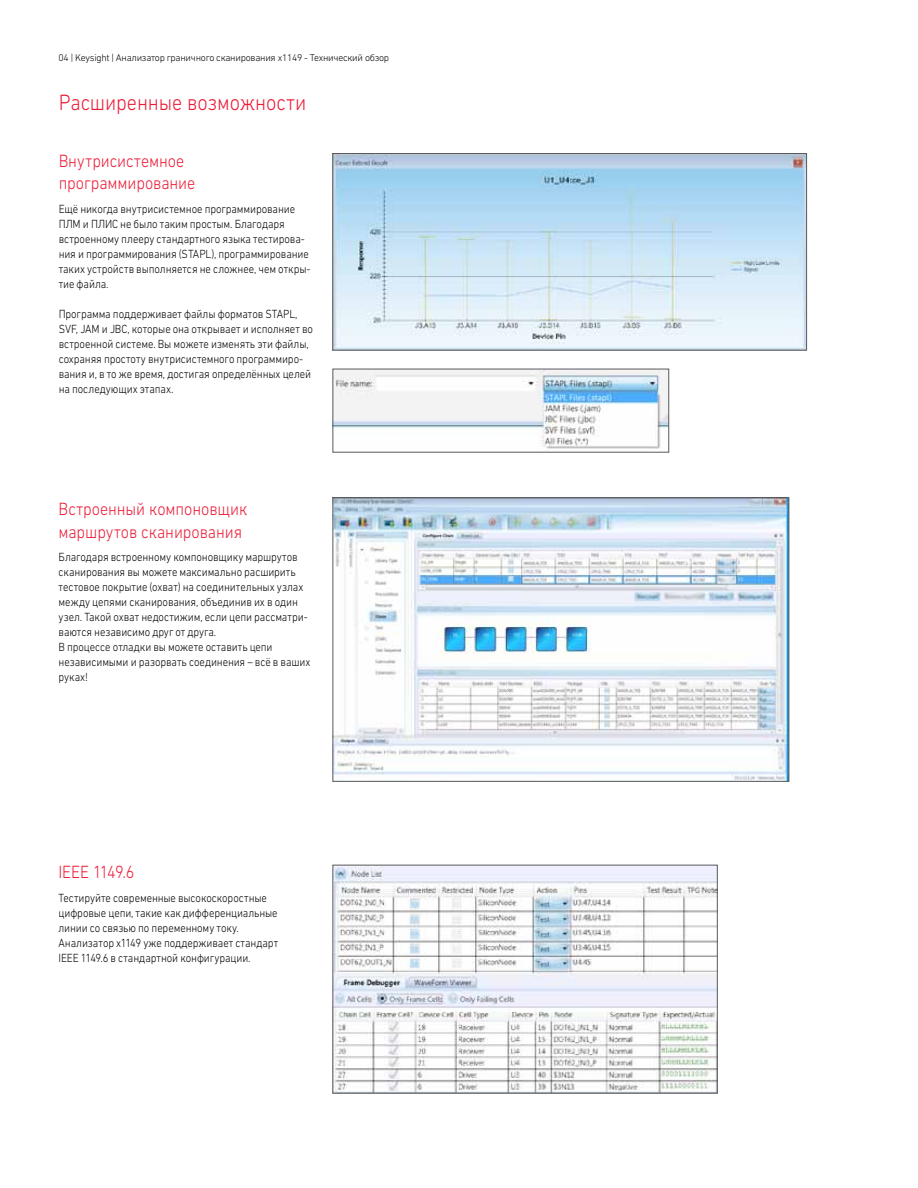
<style>
.page{position:relative;width:918px;height:1188px;background:#fff}
.page>*{position:absolute;margin:0;border:0;box-sizing:border-box;transform-origin:0 0}
.t1{font:300 22.5px "DIN Next CYR";letter-spacing:-.005em;color:#ed1b37;scale:.9 1}
.t2{font:300 18px/22.5px "DIN Next CYR";letter-spacing:-.005em;color:#ed1b37;scale:.9 1}
.t3{font:300 18px "DIN Next CYR";letter-spacing:-.03em;color:#ed1b37;scale:.9 1}
.t4{font:300 12px/15px "DIN Next CYR";letter-spacing:-.01em;color:#000;scale:.9 1}
.t5{font:300 9.9px "DIN Next CYR";letter-spacing:-.025em;color:#000}
</style>
<div class="page">
<img style="left:335px;top:155px;width:470px;height:194px">
<div style="left:333px;top:153px;width:474px;height:198px;border:1px solid #58595b"></div>
<img style="left:335px;top:371px;width:332px;height:78px">
<div style="left:333px;top:369px;width:336px;height:84px;border:1px solid #58595b"></div>
<img style="left:335px;top:499px;width:452px;height:281px">
<div style="left:333px;top:497px;width:456px;height:285px;border:1px solid #58595b"></div>
<img style="left:335px;top:867px;width:381px;height:225px">
<div style="left:333px;top:865px;width:385px;height:229px;border:1px solid #58595b"></div>
<p class="t5" style="left:59px;top:52px;width:332px">04 | Keysight | Анализатор граничного сканирования x1149 - Технический обзор</p>
<h1 class="t1" style="left:59px;top:90px;width:277px">Расширенные возможности</h1>
<h2 class="t2" style="left:59px;top:149px;width:153px">Внутрисистемное программирование</h2>
<p class="t4" style="left:59px;top:201px;width:281px">Ещё никогда внутрисистемное программирование ПЛМ и ПЛИС не было таким простым. Благодаря встроенному плееру стандартного языка тестирова&shy;ния и программирования (STAPL), программирование таких устройств выполняется не сложнее, чем откры&shy;тие файла.</p>
<p class="t4" style="left:59px;top:306px;width:284px">Программа поддерживает файлы форматов STAPL, SVF, JAM и JBC, которые она открывает и исполняет во встроенной системе. Вы можете изменять эти файлы, сохраняя простоту внутрисистемного программиро&shy;вания и, в то же время, достигая определённых целей на последующих этапах.</p>
<h2 class="t2" style="left:59px;top:498px;width:211px">Встроенный компоновщик маршрутов сканирования</h2>
<p class="t4" style="left:59px;top:550px;width:281px">Благодаря встроенному компоновщику маршрутов сканирования вы можете максимально расширить тестовое покрытие (охват) на соединительных узлах между цепями сканирования, объединив их в один узел. Такой охват недостижим, если цепи рассматри&shy;ваются независимо друг от друга.<br>В процессе отладки вы можете оставить цепи независимыми и разорвать соединения – всё в ваших руках!</p>
<h2 class="t3" style="left:59px;top:862px;width:86px">IEEE 1149.6</h2>
<p class="t4" style="left:59px;top:890px;width:245px">Тестируйте современные высокоскоростные цифровые цепи, такие как дифференциальные линии со связью по переменному току.<br>Анализатор x1149 уже поддерживает стандарт IEEE 1149.6 в стандартной конфигурации.</p>
</div>
